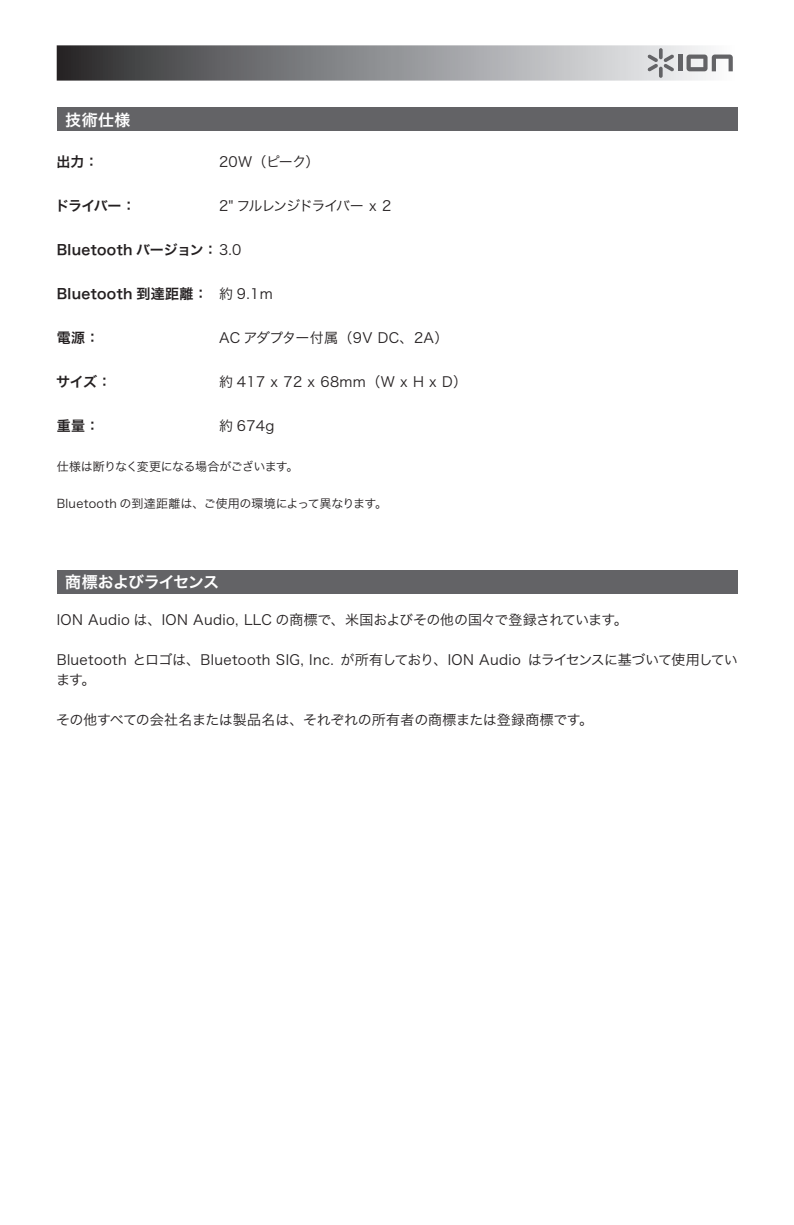
<style>
.page{position:relative;width:794px;height:1225px;background:#fff}
.page>*{position:absolute;margin:0;border:0;box-sizing:border-box;transform-origin:0 0}
.t1{font:16px "Hira Kaku Pro W6";letter-spacing:-.04em;color:#fff}
.t2{font:14px "Hira Kaku Pro W3";letter-spacing:-.005em;color:#231f20}
.t3{font:14px/20px "Hira Kaku Pro W3";letter-spacing:.025em;color:#231f20}
.t4{font:14px "Hira Kaku Pro W6";letter-spacing:.025em;color:#231f20}
.t5{font:14px "Hira Kaku Pro W3";letter-spacing:-.09em;color:#231f20}
.t6{font:12px "Hira Kaku Pro W3";letter-spacing:-.005em;color:#231f20}
.t7{font:12px "Hira Kaku Pro W3";letter-spacing:-.055em;color:#231f20}
.s1{font-family:"Hira Kaku Pro W3"}
</style>
<div class="page">
<div style="left:57px;top:45px;width:680px;height:36px;background:linear-gradient(to right,#2d2d2f,#fbfcfe)"></div>
<hr style="left:678px;top:55px;width:4px;height:16px;background:#636366">
<svg style="left:686px;top:55px;width:47px;height:16px"></svg>
<svg style="left:647px;top:48px;width:27px;height:30px"></svg>
<div style="left:57px;top:570px;width:680px;height:23px;background:#636366"></div>
<div style="left:57px;top:108px;width:680px;height:23px;background:#636366"></div>
<p class="t1" style="left:65px;top:105px;width:67px">技術仕様</p>
<p class="t4" style="left:57px;top:149px;width:43px">出力：</p>
<p class="t4" style="left:55px;top:193px;width:82px">ドライバー：</p>
<p class="t4" style="left:57px;top:237px;width:186px">Bluetooth バージョン：<span class="s1">3.0</span></p>
<p class="t4" style="left:57px;top:281px;width:153px">Bluetooth 到達距離：</p>
<p class="t4" style="left:57px;top:325px;width:44px">電源：</p>
<p class="t4" style="left:56px;top:369px;width:57px">サイズ：</p>
<p class="t4" style="left:57px;top:413px;width:44px">重量：</p>
<p class="t2" style="left:219px;top:150px;width:102px">20W（ピーク）</p>
<p class="t5" style="left:219px;top:194px;width:174px">2" フルレンジドライバー x 2</p>
<p class="t2" style="left:219px;top:282px;width:55px">約 9.1m</p>
<p class="t3" style="left:219px;top:327px;width:231px">AC アダプター付属（9V DC、2A）</p>
<p class="t3" style="left:219px;top:371px;width:250px">約 417 x 72 x 68mm（W x H x D）</p>
<p class="t2" style="left:219px;top:414px;width:57px">約 674g</p>
<p class="t7" style="left:57px;top:456px;width:243px">仕様は断りなく変更になる場合がございます。</p>
<p class="t6" style="left:57px;top:492px;width:332px">Bluetooth の到達距離は、ご使用の環境によって異なります。</p>
<p class="t1" style="left:65px;top:567px;width:155px">商標およびライセンス</p>
<p class="t2" style="left:57px;top:607px;width:572px">ION Audio は、ION Audio, LLC の商標で、米国およびその他の国々で登録されています。</p>
<p class="t3" style="left:56px;top:649px;width:683px">Bluetooth とロゴは、Bluetooth SIG, Inc. が所有しており、ION Audio はライセンスに基づいて使用しています。</p>
<p class="t2" style="left:56px;top:707px;width:538px">その他すべての会社名または製品名は、それぞれの所有者の商標または登録商標です。</p>
</div>
